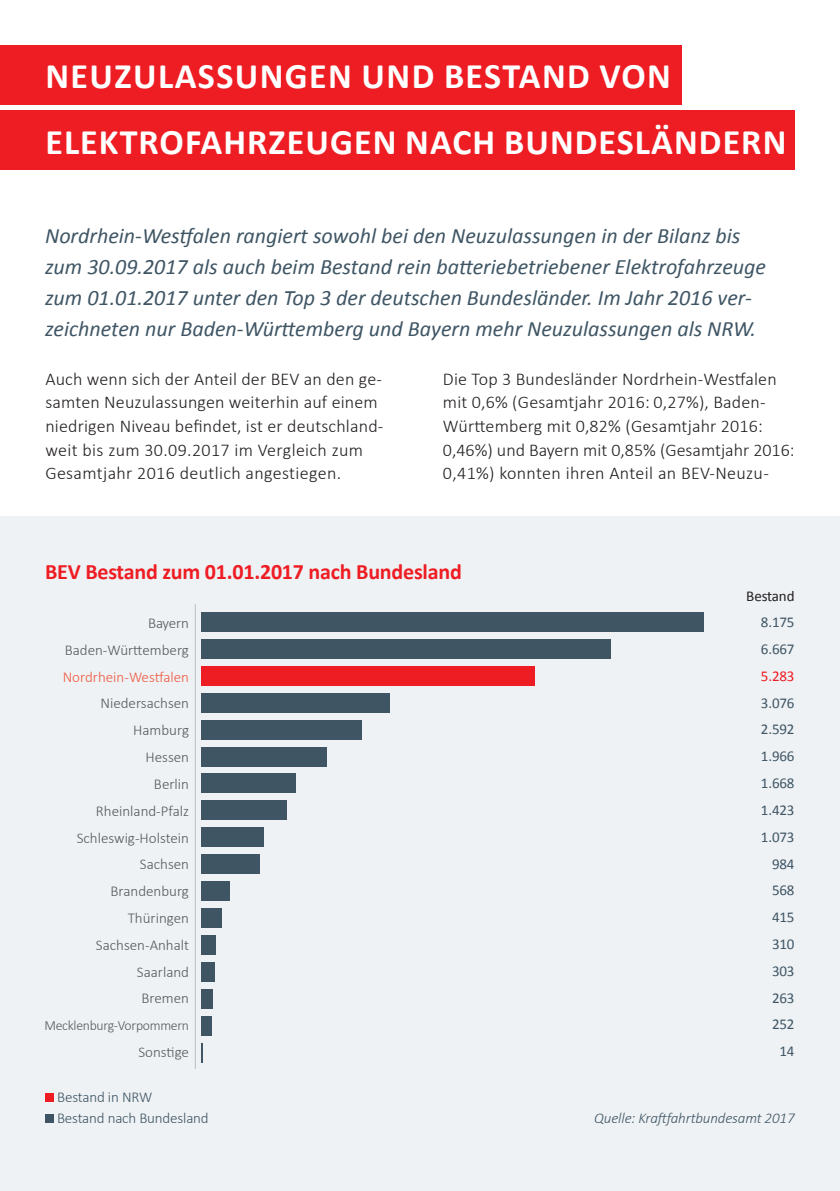
<style>
.page{position:relative;width:840px;height:1191px;background:#fff}
.page>*{position:absolute;margin:0;border:0;box-sizing:border-box;transform-origin:0 0}
.t1{font:700 36px "Calibri";letter-spacing:.03em;color:#fff}
.t2{font:italic 22px/30.8px "Calibri";color:#3f5564}
.t3{font:700 22px "Calibri";letter-spacing:-.01em;color:#ee1d23}
.t4{font:300 18px/23.6px "Calibri";letter-spacing:.01em;color:#231f20}
.t5{font:300 15px/26.8px "Calibri";color:#57585a;text-align:right}
.t6{font:15px/26.8px "Calibri";letter-spacing:-.01em;color:#3f5564}
.t7{font:300 15px "Calibri";letter-spacing:-.01em;color:#3f5564}
.t8{font:italic 300 15px "Calibri";letter-spacing:-.01em;color:#3f5564}
.t9{font:300 15px "Calibri";color:#f0593e}
.t10{font:15px "Calibri";letter-spacing:-.01em;color:#231f20}
.t11{font:15px "Calibri";color:#ee1d23}
.t12{font:300 14px "Calibri";letter-spacing:-.02em;color:#57585a}
</style>
<div class="page">
<div style="left:0;top:516px;width:839px;height:675px;background:#eef2f5"></div>
<div style="left:0;top:45px;width:680px;height:60px;background:#ee1d23"></div>
<div style="left:0;top:111px;width:794px;height:59px;background:#ee1d23"></div>
<div style="left:201px;top:612px;width:502px;height:19px;background:#3f5564"></div>
<div style="left:201px;top:639px;width:409px;height:19px;background:#3f5564"></div>
<div style="left:201px;top:666px;width:333px;height:19px;background:#ee1d23"></div>
<div style="left:201px;top:693px;width:188px;height:19px;background:#3f5564"></div>
<div style="left:201px;top:720px;width:161px;height:19px;background:#3f5564"></div>
<div style="left:201px;top:747px;width:126px;height:19px;background:#3f5564"></div>
<div style="left:201px;top:773px;width:94px;height:20px;background:#3f5564"></div>
<div style="left:201px;top:800px;width:86px;height:20px;background:#3f5564"></div>
<div style="left:201px;top:827px;width:63px;height:20px;background:#3f5564"></div>
<div style="left:201px;top:854px;width:59px;height:20px;background:#3f5564"></div>
<div style="left:201px;top:881px;width:29px;height:20px;background:#3f5564"></div>
<div style="left:201px;top:908px;width:21px;height:20px;background:#3f5564"></div>
<div style="left:201px;top:935px;width:15px;height:20px;background:#3f5564"></div>
<div style="left:201px;top:962px;width:13px;height:20px;background:#3f5564"></div>
<div style="left:201px;top:989px;width:11px;height:20px;background:#3f5564"></div>
<div style="left:201px;top:1016px;width:11px;height:19px;background:#3f5564"></div>
<svg style="left:201px;top:1043px;width:1px;height:19px"></svg>
<hr style="left:195px;top:604px;width:1px;height:465px;background:#bcbdc0">
<div style="left:45px;top:1114px;width:9px;height:8px;background:#3f5564"></div>
<div style="left:45px;top:1093px;width:9px;height:8px;background:#ee1d23"></div>
<h1 class="t1" style="left:45px;top:53px;width:626px">NEUZULASSUNGEN UND BESTAND VON</h1>
<h1 class="t1" style="left:45px;top:119px;width:742px">ELEKTROFAHRZEUGEN NACH BUNDESLÄNDERN</h1>
<p class="t2" style="left:45px;top:220px;width:722px">Nordrhein-Westfalen rangiert sowohl bei den Neuzulassungen in der Bilanz bis zum 30.09.2017 als auch beim Bestand rein batteriebetriebener Elektrofahrzeuge zum 01.01.2017 unter den Top 3 der deutschen Bundesländer. Im Jahr 2016 ver&shy;zeichneten nur Baden-Württemberg und Bayern mehr Neuzulassungen als NRW.</p>
<p class="t4" style="left:45px;top:366px;width:338px">Auch wenn sich der Anteil der BEV an den ge&shy;samten Neuzulassungen weiterhin auf einem niedrigen Niveau befindet, ist er deutschland&shy;weit bis zum 30.09.2017 im Vergleich zum Gesamtjahr 2016 deutlich angestiegen.</p>
<p class="t4" style="left:442px;top:366px;width:353px">Die Top 3 Bundesländer Nordrhein-Westfalen mit 0,6% (Gesamtjahr 2016: 0,27%), Baden-Württemberg mit 0,82% (Gesamtjahr 2016:<br>0,46%) und Bayern mit 0,85% (Gesamtjahr 2016:<br>0,41%) konnten ihren Anteil an BEV-Neuzu-</p>
<p class="t3" style="left:45px;top:558px;width:418px">BEV Bestand zum 01.01.2017 nach Bundesland</p>
<p class="t5" style="left:65px;top:609px;width:126px">Bayern<br>Baden-Württemberg</p>
<p class="t9" style="left:63px;top:667px;width:128px">Nordrhein-Westfalen</p>
<p class="t5" style="left:77px;top:689px;width:114px">Niedersachsen<br>Hamburg<br>Hessen<br>Berlin<br>Rheinland-Pfalz<br>Schleswig-Holstein<br>Sachsen<br>Brandenburg<br>Thüringen<br>Sachsen-Anhalt<br>Saarland<br>Bremen</p>
<p class="t12" style="left:44px;top:1016px;width:146px">Mecklenburg-Vorpommern</p>
<p class="t5" style="left:138px;top:1038px;width:52px">Sonstige</p>
<p class="t7" style="left:57px;top:1087px;width:96px">Bestand in NRW</p>
<p class="t10" style="left:745px;top:586px;width:50px">Bestand</p>
<p class="t6" style="left:760px;top:609px;width:35px">8.175<br>6.667</p>
<p class="t11" style="left:760px;top:666px;width:35px">5.283</p>
<p class="t6" style="left:760px;top:689px;width:35px;text-align:right">3.076<br>2.592<br>1.966<br>1.668<br>1.423<br>1.073<br>984<br>568<br>415<br>310<br>303<br>263<br>252<br>14</p>
<p class="t7" style="left:57px;top:1108px;width:153px">Bestand nach Bundesland</p>
<p class="t8" style="left:594px;top:1108px;width:202px">Quelle: Kraftfahrtbundesamt 2017</p>
</div>
